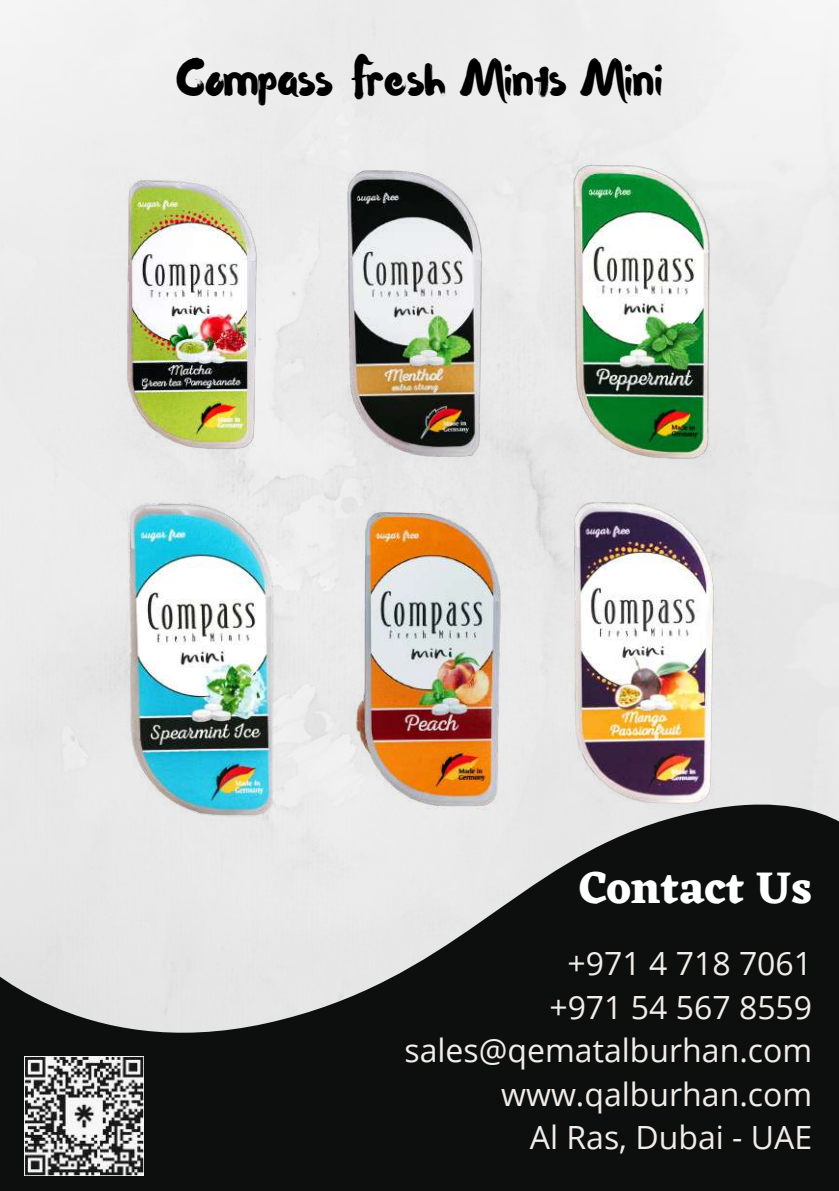
<style>
.page{position:relative;width:839px;height:1191px;background:#fff}
.page>*{position:absolute;margin:0;border:0;box-sizing:border-box;transform-origin:0 0}
.t1{font:48px "Waterlily";color:#000}
.t2{font:700 45.8px "Eczar";color:#fff}
.t3{font:32px/43.6px "Open Sans";color:#f2ede9;text-align:right}
</style>
<div class="page">
<img style="left:0;top:78px;width:404px;height:321px">
<svg style="left:0;top:907px;width:838px;height:284px;background:#343735"></svg>
<img style="left:201px;top:101px;width:203px;height:298px">
<img style="left:385px;top:394px;width:453px;height:513px">
<img style="left:0;top:399px;width:461px;height:521px">
<img style="left:404px;top:74px;width:434px;height:476px">
<img style="left:25px;top:1057px;width:118px;height:118px">
<h1 class="t1" style="left:176px;top:48px;width:488px">Compass Fresh Mints Mini</h1>
<h2 class="t2" style="left:579px;top:861px;width:234px">Contact Us</h2>
<p class="t3" style="left:404px;top:941px;width:409px">+971 4 718 7061<br>+971 54 567 8559 sales@qematalburhan.com www.qalburhan.com<br>Al Ras, Dubai - UAE</p>
</div>
